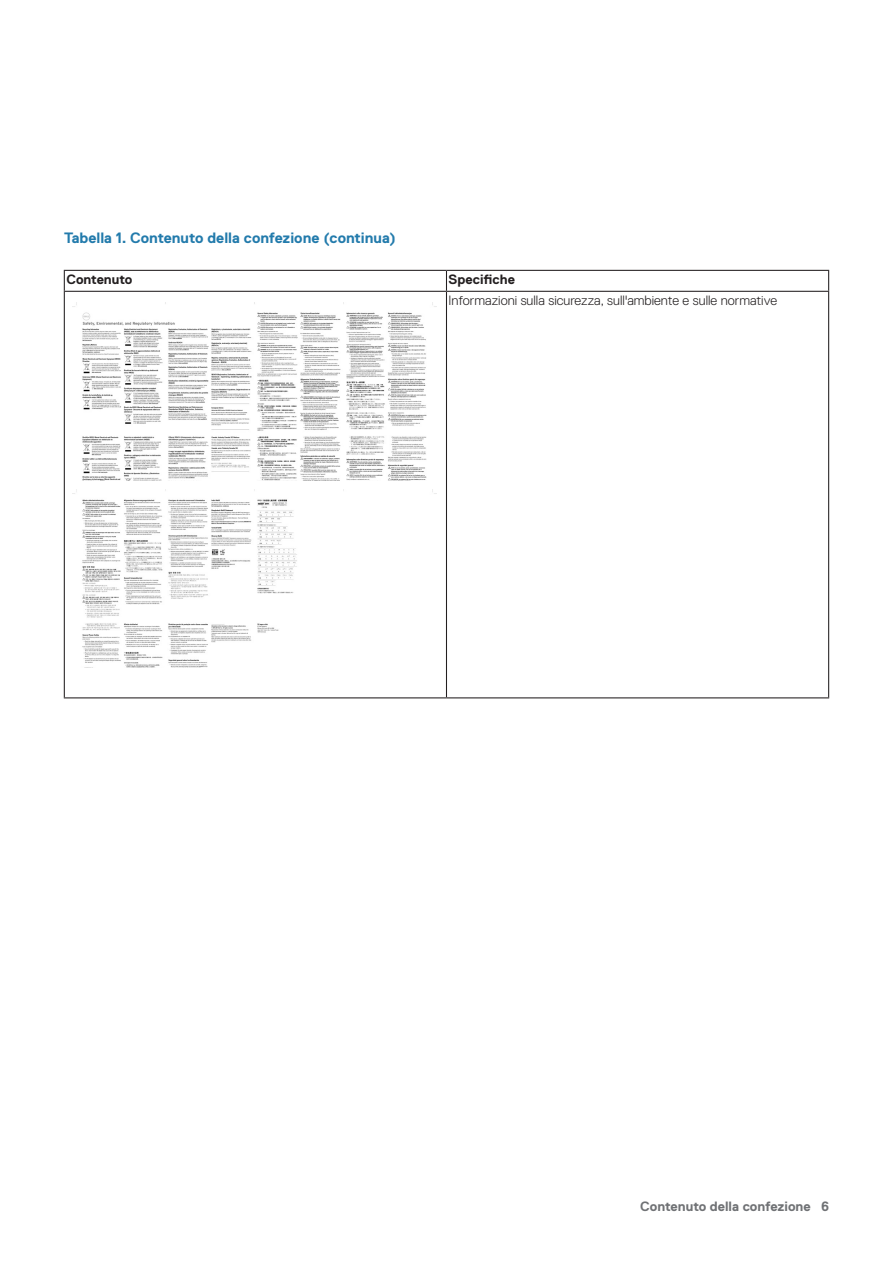
<style>
.page{position:relative;width:893px;height:1263px;background:#fff}
.page>*{position:absolute;margin:0;border:0;box-sizing:border-box;transform-origin:0 0}
.t1{font:700 15px "Dell Replica";color:#237bac}
.t2{font:300 13.5px "Dell Replica";color:#231f20}
.t3{font:700 13.5px "Dell Replica";color:#707275}
.t4{font:700 13.5px "Dell Replica";color:#231f20}
</style>
<div class="page">
<hr style="left:64px;top:270px;width:382px;height:1px;background:#231f20">
<svg style="left:64px;top:271px;width:1px;height:20px"></svg>
<hr style="left:446px;top:270px;width:383px;height:1px;background:#231f20">
<svg style="left:446px;top:271px;width:1px;height:20px"></svg>
<svg style="left:828px;top:271px;width:1px;height:20px"></svg>
<hr style="left:64px;top:291px;width:382px;height:1px;background:#231f20">
<hr style="left:64px;top:292px;width:1px;height:405px;background:#231f20">
<hr style="left:446px;top:291px;width:383px;height:1px;background:#231f20">
<hr style="left:446px;top:292px;width:1px;height:405px;background:#231f20">
<hr style="left:828px;top:292px;width:1px;height:405px;background:#231f20">
<hr style="left:64px;top:697px;width:382px;height:1px;background:#231f20">
<hr style="left:446px;top:697px;width:383px;height:1px;background:#231f20">
<img style="left:72px;top:302px;width:365px;height:178px">
<img style="left:72px;top:489px;width:365px;height:179px">
<p class="t1" style="left:64px;top:230px;width:333px">Tabella 1. Contenuto della confezione (continua)</p>
<p class="t4" style="left:66px;top:272px;width:68px">Contenuto</p>
<p class="t4" style="left:449px;top:272px;width:68px">Specifiche</p>
<p class="t2" style="left:449px;top:293px;width:330px">Informazioni sulla sicurezza, sull'ambiente e sulle normative</p>
<p class="t3" style="left:640px;top:1198px;width:190px">Contenuto della confezione 6</p>
</div>
